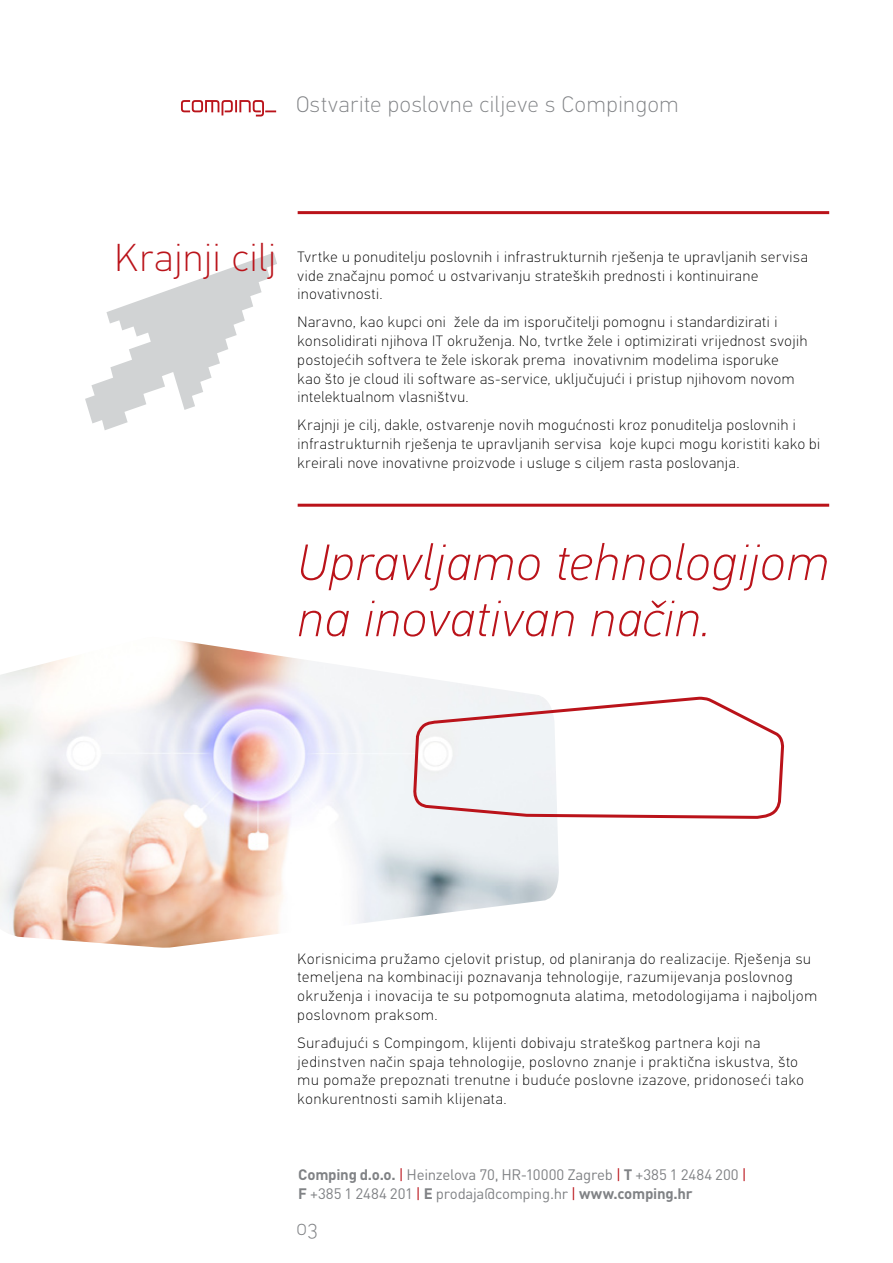
<style>
.page{position:relative;width:893px;height:1263px;background:#fff}
.page>*{position:absolute;margin:0;border:0;box-sizing:border-box;transform-origin:0 0}
.t1{font:italic 100 51px/56.1px "PF Din Text Pro";letter-spacing:.025em;color:#ba131a}
.t2{font:100 39px "PF Din Text Pro";letter-spacing:.025em;color:#ba131a}
.t3{font:100 22.5px "PF Din Text Pro";letter-spacing:.035em;color:#808285}
.t4{font:100 15px/18.8px "PF Din Text Pro";letter-spacing:.05em;color:#000}
.t5{font:15px/19.5px "DIN Pro";letter-spacing:-.015em;color:#808285}
.s1{font-weight:700}
.s2{color:#ba131a}
</style>
<div class="page">
<svg style="left:85px;top:253px;width:192px;height:177px"></svg>
<svg style="left:181px;top:100px;width:95px;height:17px"></svg>
<hr style="left:298px;top:211px;width:531px;height:3px;background:#ba131a">
<hr style="left:298px;top:504px;width:531px;height:3px;background:#ba131a">
<img style="left:0;top:640px;width:559px;height:308px">
<svg style="left:412px;top:640px;width:373px;height:180px"></svg>
<h3 class="t3" style="left:296px;top:92px;width:384px">Ostvarite poslovne ciljeve s Compingom</h3>
<h2 class="t2" style="left:115px;top:236px;width:163px">Krajnji cilj</h2>
<p class="t4" style="left:298px;top:248px;width:512px">Tvrtke u ponuditelju poslovnih i infrastrukturnih rješenja te upravljanih servisa vide značajnu pomoć u ostvarivanju strateških prednosti i kontinuirane inovativnosti.</p>
<p class="t4" style="left:298px;top:313px;width:511px">Naravno, kao kupci oni žele da im isporučitelji pomognu i standardizirati i konsolidirati njihova IT okruženja. No, tvrtke žele i optimizirati vrijednost svojih postojećih softvera te žele iskorak prema inovativnim modelima isporuke<br>kao što je cloud ili software as-service, uključujući i pristup njihovom novom intelektualnom vlasništvu.</p>
<p class="t4" style="left:298px;top:416px;width:524px">Krajnji je cilj, dakle, ostvarenje novih mogućnosti kroz ponuditelja poslovnih i infrastrukturnih rješenja te upravljanih servisa koje kupci mogu koristiti kako bi kreirali nove inovativne proizvode i usluge s ciljem rasta poslovanja.</p>
<h1 class="t1" style="left:298px;top:535px;width:533px">Upravljamo tehnologijom na inovativan način.</h1>
<p class="t4" style="left:298px;top:949px;width:521px">Korisnicima pružamo cjelovit pristup, od planiranja do realizacije. Rješenja su temeljena na kombinaciji poznavanja tehnologije, razumijevanja poslovnog okruženja i inovacija te su potpomognuta alatima, metodologijama i najboljom poslovnom praksom.</p>
<p class="t4" style="left:298px;top:1033px;width:508px">Surađujući s Compingom, klijenti dobivaju strateškog partnera koji na jedinstven način spaja tehnologije, poslovno znanje i praktična iskustva, što mu pomaže prepoznati trenutne i buduće poslovne izazove, pridonoseći tako konkurentnosti samih klijenata.</p>
<p class="t5" style="left:298px;top:1164px;width:450px"><span class="s1">Comping d.o.o.</span> <span class="s2">|</span> Heinzelova 70, HR-10000 Zagreb <span class="s2">|</span> <span class="s1">T</span> +385 1 2484 200 <span class="s2">|<br></span><span class="s1">F</span> +385 1 2484 201 <span class="s2">|</span> <span class="s1">E</span> prodaja@comping.hr <span class="s2">|</span> <span class="s1">www.comping.hr</span></p>
<h3 class="t3" style="left:296px;top:1214px;width:23px">03</h3>
</div>
